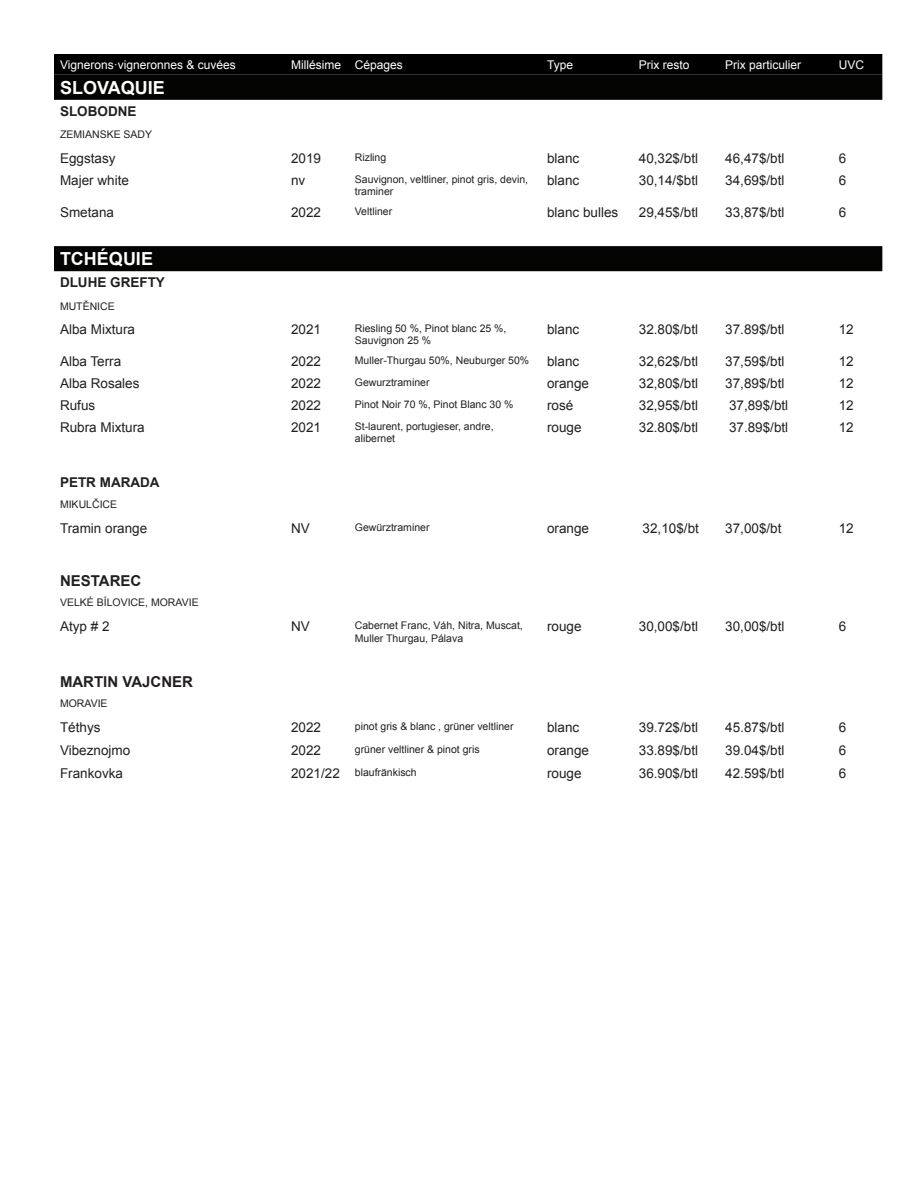
<style>
.page{position:relative;width:918px;height:1188px;background:#fff}
.page>*{position:absolute;margin:0;border:0;box-sizing:border-box;transform-origin:0 0}
.t1{font:700 18px "Arial";color:#fff}
.t2{font:700 15px "Arial";color:#231f20}
.t3{font:13.5px "Arial";color:#231f20}
.t4{font:700 13.5px "Arial";color:#231f20}
.t5{font:12px "Arial";color:#fff}
.t6{font:10.5px/12.6px "Arial";color:#231f20}
</style>
<div class="page">
<div style="left:54px;top:54px;width:828px;height:46px;background:#040503"></div>
<div style="left:54px;top:246px;width:828px;height:25px;background:#040503"></div>
<p class="t5" style="left:60px;top:57px;width:177px">Vignerons·vigneronnes &amp; cuvées</p>
<p class="t5" style="left:291px;top:57px;width:51px">Millésime</p>
<p class="t5" style="left:355px;top:57px;width:50px">Cépages</p>
<p class="t5" style="left:547px;top:57px;width:28px">Type</p>
<p class="t5" style="left:639px;top:57px;width:52px">Prix resto</p>
<p class="t5" style="left:725px;top:57px;width:78px">Prix particulier</p>
<p class="t5" style="left:839px;top:57px;width:27px">UVC</p>
<p class="t1" style="left:60px;top:76px;width:106px">SLOVAQUIE</p>
<p class="t4" style="left:60px;top:102px;width:78px">SLOBODNE</p>
<p class="t6" style="left:60px;top:128px;width:94px">ZEMIANSKE SADY</p>
<p class="t3" style="left:60px;top:149px;width:57px">Eggstasy</p>
<p class="t3" style="left:291px;top:149px;width:32px">2019</p>
<p class="t6" style="left:355px;top:151px;width:33px">Rizling</p>
<p class="t3" style="left:547px;top:149px;width:34px">blanc</p>
<p class="t3" style="left:639px;top:149px;width:61px">40,32$/btl</p>
<p class="t3" style="left:725px;top:149px;width:61px">46,47$/btl</p>
<p class="t3" style="left:839px;top:149px;width:9px">6</p>
<p class="t3" style="left:60px;top:171px;width:71px">Majer white</p>
<p class="t3" style="left:291px;top:171px;width:16px">nv</p>
<p class="t6" style="left:355px;top:173px;width:175px">Sauvignon, veltliner, pinot gris, devin, traminer</p>
<p class="t3" style="left:547px;top:171px;width:34px">blanc</p>
<p class="t3" style="left:639px;top:171px;width:61px">30,14/$btl</p>
<p class="t3" style="left:725px;top:171px;width:61px">34,69$/btl</p>
<p class="t3" style="left:839px;top:171px;width:9px">6</p>
<p class="t3" style="left:60px;top:203px;width:56px">Smetana</p>
<p class="t3" style="left:291px;top:203px;width:32px">2022</p>
<p class="t6" style="left:355px;top:205px;width:39px">Veltliner</p>
<p class="t3" style="left:547px;top:203px;width:73px">blanc bulles</p>
<p class="t3" style="left:639px;top:203px;width:61px">29,45$/btl</p>
<p class="t3" style="left:725px;top:203px;width:61px">33,87$/btl</p>
<p class="t3" style="left:839px;top:203px;width:9px">6</p>
<p class="t1" style="left:60px;top:247px;width:95px">TCHÉQUIE</p>
<p class="t4" style="left:60px;top:273px;width:107px">DLUHE GREFTY</p>
<p class="t6" style="left:60px;top:300px;width:56px">MUTĚNICE</p>
<p class="t3" style="left:60px;top:320px;width:77px">Alba Mixtura</p>
<p class="t3" style="left:291px;top:320px;width:32px">2021</p>
<p class="t6" style="left:355px;top:322px;width:153px">Riesling 50 %, Pinot blanc 25 %,<br>Sauvignon 25 %</p>
<p class="t3" style="left:547px;top:320px;width:34px">blanc</p>
<p class="t3" style="left:639px;top:320px;width:61px">32.80$/btl</p>
<p class="t3" style="left:725px;top:320px;width:61px">37.89$/btl</p>
<p class="t3" style="left:839px;top:320px;width:17px">12</p>
<p class="t3" style="left:60px;top:353px;width:63px">Alba Terra</p>
<p class="t3" style="left:291px;top:353px;width:32px">2022</p>
<p class="t6" style="left:355px;top:354px;width:176px">Muller-Thurgau 50%, Neuburger 50%</p>
<p class="t3" style="left:547px;top:353px;width:34px">blanc</p>
<p class="t3" style="left:639px;top:353px;width:61px">32,62$/btl</p>
<p class="t3" style="left:725px;top:353px;width:61px">37,59$/btl</p>
<p class="t3" style="left:839px;top:353px;width:17px">12</p>
<p class="t3" style="left:60px;top:374px;width:81px">Alba Rosales</p>
<p class="t3" style="left:291px;top:374px;width:32px">2022</p>
<p class="t6" style="left:355px;top:376px;width:76px">Gewurztraminer</p>
<p class="t3" style="left:547px;top:374px;width:44px">orange</p>
<p class="t3" style="left:639px;top:374px;width:61px">32,80$/btl</p>
<p class="t3" style="left:725px;top:374px;width:61px">37,89$/btl</p>
<p class="t3" style="left:839px;top:374px;width:17px">12</p>
<p class="t3" style="left:60px;top:396px;width:37px">Rufus</p>
<p class="t3" style="left:291px;top:396px;width:32px">2022</p>
<p class="t6" style="left:355px;top:398px;width:160px">Pinot Noir 70 %, Pinot Blanc 30 %</p>
<p class="t3" style="left:547px;top:396px;width:28px">rosé</p>
<p class="t3" style="left:639px;top:396px;width:61px">32,95$/btl</p>
<p class="t3" style="left:729px;top:396px;width:61px">37,89$/btl</p>
<p class="t3" style="left:839px;top:396px;width:17px">12</p>
<p class="t3" style="left:60px;top:418px;width:86px">Rubra Mixtura</p>
<p class="t3" style="left:291px;top:418px;width:32px">2021</p>
<p class="t6" style="left:355px;top:420px;width:140px">St-laurent, portugieser, andre, alibernet</p>
<p class="t3" style="left:547px;top:418px;width:36px">rouge</p>
<p class="t3" style="left:639px;top:418px;width:61px">32.80$/btl</p>
<p class="t3" style="left:729px;top:418px;width:61px">37.89$/btl</p>
<p class="t3" style="left:839px;top:418px;width:17px">12</p>
<p class="t4" style="left:60px;top:473px;width:101px">PETR MARADA</p>
<p class="t6" style="left:60px;top:498px;width:59px">MIKULČICE</p>
<p class="t3" style="left:60px;top:519px;width:89px">Tramin orange</p>
<p class="t3" style="left:291px;top:519px;width:20px">NV</p>
<p class="t6" style="left:355px;top:521px;width:76px">Gewürztraminer</p>
<p class="t3" style="left:547px;top:519px;width:44px">orange</p>
<p class="t3" style="left:643px;top:519px;width:58px">32,10$/bt</p>
<p class="t3" style="left:725px;top:519px;width:58px">37,00$/bt</p>
<p class="t3" style="left:839px;top:519px;width:17px">12</p>
<p class="t2" style="left:60px;top:571px;width:83px">NESTAREC</p>
<p class="t6" style="left:60px;top:596px;width:140px">VELKÉ BÍLOVICE, MORAVIE</p>
<p class="t3" style="left:60px;top:618px;width:51px">Atyp # 2</p>
<p class="t3" style="left:291px;top:618px;width:20px">NV</p>
<p class="t6" style="left:355px;top:619px;width:170px">Cabernet Franc, Váh, Nitra, Muscat,<br>Muller Thurgau, Pálava</p>
<p class="t3" style="left:547px;top:618px;width:36px">rouge</p>
<p class="t3" style="left:639px;top:618px;width:61px">30,00$/btl</p>
<p class="t3" style="left:725px;top:618px;width:61px">30,00$/btl</p>
<p class="t3" style="left:839px;top:618px;width:9px">6</p>
<p class="t2" style="left:60px;top:672px;width:135px">MARTIN VAJCNER</p>
<p class="t6" style="left:60px;top:697px;width:49px">MORAVIE</p>
<p class="t3" style="left:60px;top:719px;width:42px">Téthys</p>
<p class="t3" style="left:291px;top:719px;width:32px">2022</p>
<p class="t6" style="left:355px;top:720px;width:160px">pinot gris &amp; blanc , grüner veltliner</p>
<p class="t3" style="left:547px;top:719px;width:34px">blanc</p>
<p class="t3" style="left:639px;top:719px;width:61px">39.72$/btl</p>
<p class="t3" style="left:725px;top:719px;width:61px">45.87$/btl</p>
<p class="t3" style="left:839px;top:719px;width:9px">6</p>
<p class="t3" style="left:60px;top:742px;width:72px">Vibeznojmo</p>
<p class="t3" style="left:291px;top:742px;width:32px">2022</p>
<p class="t6" style="left:355px;top:743px;width:126px">grüner veltliner &amp; pinot gris</p>
<p class="t3" style="left:547px;top:742px;width:44px">orange</p>
<p class="t3" style="left:639px;top:742px;width:61px">33.89$/btl</p>
<p class="t3" style="left:725px;top:742px;width:61px">39.04$/btl</p>
<p class="t3" style="left:839px;top:742px;width:9px">6</p>
<p class="t3" style="left:60px;top:765px;width:65px">Frankovka</p>
<p class="t3" style="left:291px;top:765px;width:50px">2021/22</p>
<p class="t6" style="left:355px;top:766px;width:63px">blaufränkisch</p>
<p class="t3" style="left:547px;top:765px;width:36px">rouge</p>
<p class="t3" style="left:639px;top:765px;width:61px">36.90$/btl</p>
<p class="t3" style="left:725px;top:765px;width:61px">42.59$/btl</p>
<p class="t3" style="left:839px;top:765px;width:9px">6</p>
</div>
